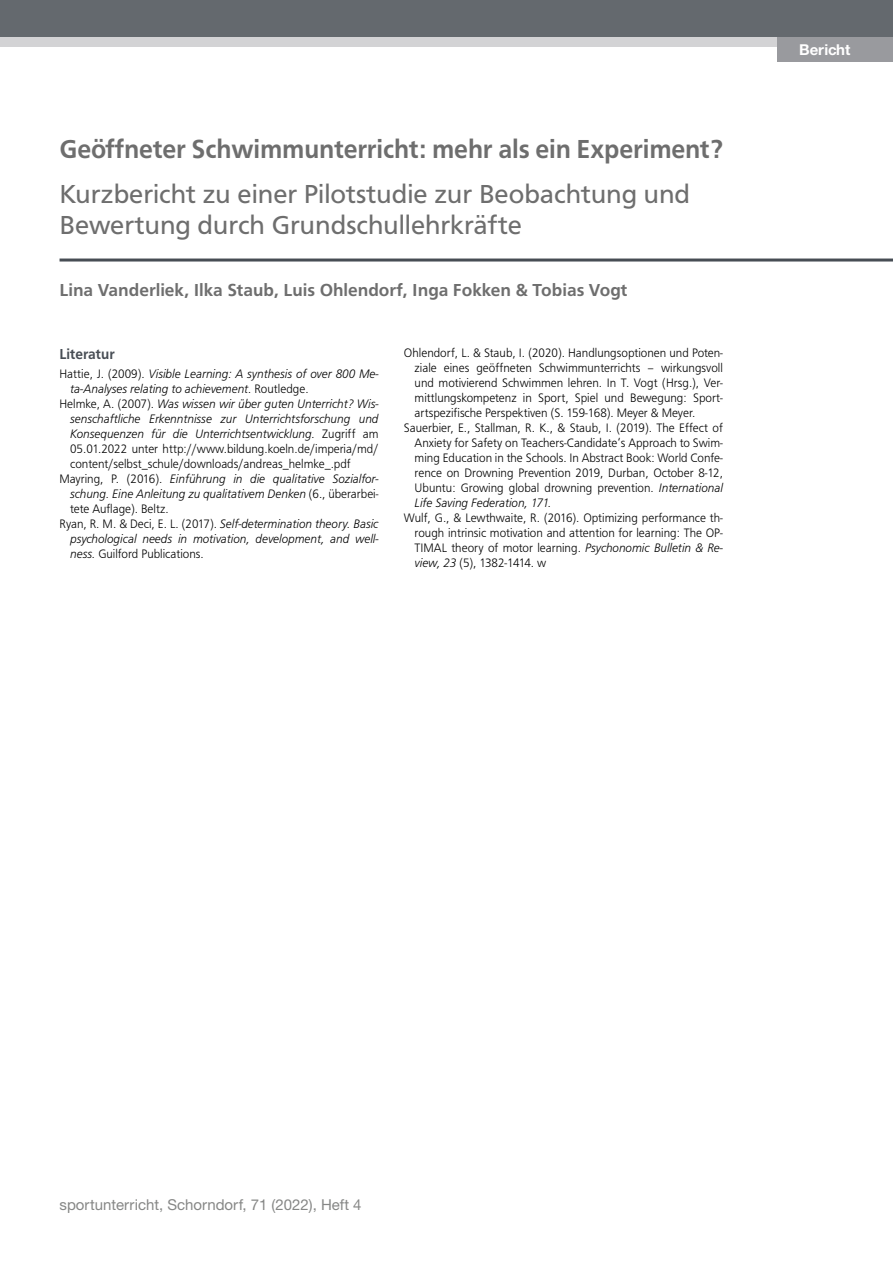
<style>
.page{position:relative;width:893px;height:1263px;background:#fff}
.page>*{position:absolute;margin:0;border:0;box-sizing:border-box;transform-origin:0 0}
.Kopf_Untertitel{font:27px/31.5px "Frutus T";color:#6e6e6e}
.Kopf_Titel{font:500 27px "Frutus T";letter-spacing:-.005em;color:#6e6e6e;scale:.96 1}
.Kopf_Autor{font:500 18px "Frutus T";color:#6e6e6e}
.t1{font:15px "Helvetica Neue CE";color:#868786}
.Literatur-hf-blau{font:500 15px "Frutus T";color:#474d54;scale:.95 1}
.t2{font:700 15px "Helvetica Neue CE";color:#fff}
.Literatur_GS{font:300 12.75px/15px "Frutus T";color:#000;text-align:justify;scale:.95 1}
.Literatur_GS-2{font:italic 300 12.75px/15px "Frutus T";color:#000;text-align:justify;scale:.95 1}
.s1{font-style:normal}
.s2{font-style:italic}
</style>
<div class="page">
<div style="left:0;top:0;width:893px;height:47px;background:#d3d3d5"></div>
<div style="left:777px;top:28px;width:116px;height:34px;background:#999a9e"></div>
<div style="left:0;top:0;width:893px;height:36px;background:#64696e"></div>
<hr style="left:60px;top:258px;width:833px;height:3px;background:#474d54">
<p class="Kopf_Titel" style="left:60px;top:134px;width:692px">Geöffneter Schwimmunterricht: mehr als ein Experiment?</p>
<p class="Kopf_Untertitel" style="left:60px;top:177px;width:632px">Kurzbericht zu einer Pilotstudie zur Beobachtung und<br>Bewertung durch Grundschullehrkräfte</p>
<p class="Kopf_Autor" style="left:60px;top:279px;width:569px">Lina Vanderliek, Ilka Staub, Luis Ohlendorf, Inga Fokken &amp; Tobias Vogt</p>
<p class="Literatur-hf-blau" style="left:60px;top:345px;width:60px">Literatur</p>
<p class="Literatur_GS-2" style="left:70px;top:366px;width:326px;text-indent:-11px"><span class="s1">Hattie, J. (2009).</span> Visible Learning: A synthesis of over 800 Me&shy;ta-Analyses relating to achievement. <span class="s1">Routledge.</span></p>
<p class="Literatur_GS" style="left:70px;top:396px;width:326px;text-indent:-11px">Helmke, A. (2007). <span class="s2">Was wissen wir über guten Unterricht? Wis&shy;senschaftliche Erkenntnisse zur Unterrichtsforschung und Konsequenzen für die Unterrichtsentwicklung.</span> Zugriff am 05.01.2022 unter http://www.bildung.koeln.de/imperia/md/ content/selbst_schule/downloads/andreas_helmke_.pdf</p>
<p class="Literatur_GS-2" style="left:70px;top:471px;width:326px;text-indent:-11px"><span class="s1">Mayring, P. (2016).</span> Einführung in die qualitative Sozialfor&shy;schung. Eine Anleitung zu qualitativem Denken <span class="s1">(6., überarbei&shy;tete Auflage). Beltz.</span></p>
<p class="Literatur_GS-2" style="left:70px;top:516px;width:326px;text-indent:-11px"><span class="s1">Ryan, R. M. &amp; Deci, E. L. (2017).</span> Self-determination theory. Basic psychological needs in motivation, development, and well&shy;ness. <span class="s1">Guilford Publications.</span></p>
<p class="Literatur_GS" style="left:415px;top:345px;width:326px;text-indent:-11px">Ohlendorf, L. &amp; Staub, I. (2020). Handlungsoptionen und Poten&shy;ziale eines geöffneten Schwimmunterrichts – wirkungsvoll und motivierend Schwimmen lehren. In T. Vogt (Hrsg.), Ver&shy;mittlungskompetenz in Sport, Spiel und Bewegung: Sport&shy;artspezifische Perspektiven (S. 159-168). Meyer &amp; Meyer.</p>
<p class="Literatur_GS" style="left:415px;top:420px;width:326px;text-indent:-11px">Sauerbier, E., Stallman, R. K., &amp; Staub, I. (2019). The Effect of Anxiety for Safety on Teachers-Candidate‘s Approach to Swim&shy;ming Education in the Schools. In Abstract Book: World Confe&shy;rence on Drowning Prevention 2019, Durban, October 8-12, Ubuntu: Growing global drowning prevention. <span class="s2">International Life Saving Federation, 171.</span></p>
<p class="Literatur_GS" style="left:415px;top:510px;width:326px;text-indent:-11px">Wulf, G., &amp; Lewthwaite, R. (2016). Optimizing performance th&shy;rough intrinsic motivation and attention for learning: The OP-TIMAL theory of motor learning. <span class="s2">Psychonomic Bulletin &amp; Re&shy;view, 23</span> (5), 1382-1414. w</p>
<p class="t2" style="left:799px;top:41px;width:53px">Bericht</p>
<p class="t1" style="left:60px;top:1196px;width:304px">sportunterricht, Schorndorf, 71 (2022), Heft 4</p>
</div>
